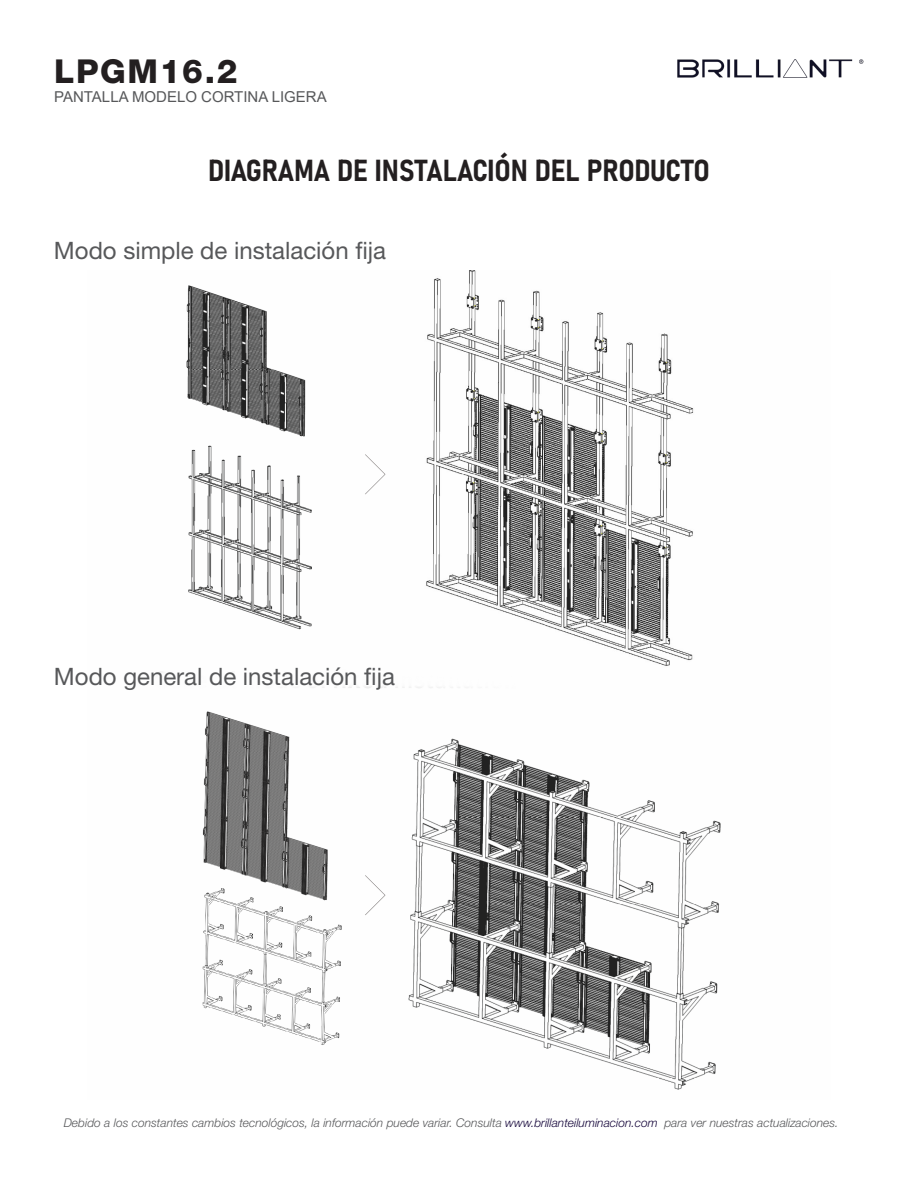
<style>
.page{position:relative;width:918px;height:1188px;background:#fff}
.page>*{position:absolute;margin:0;border:0;box-sizing:border-box;transform-origin:0 0}
.t1{font:800 33px "Helvetica Neue LT Std";letter-spacing:.05em;color:#231f20}
.t2{font:30px "Bahnschrift";letter-spacing:-.01em;color:#231f20}
.t3{font:24px "Helvetica Neue LT Std";color:#57585a}
.t4{font:15px "Arial";color:#57585a}
.t5{font:italic 300 12px "Helvetica Neue LT Std";color:#57585a}
.s1{color:#16073b}
</style>
<div class="page">
<img style="left:677px;top:59px;width:187px;height:19px">
<img style="left:157px;top:270px;width:564px;height:820px">
<p class="t1" style="left:54px;top:51px;width:185px">LPGM16.2</p>
<p class="t4" style="left:54px;top:87px;width:274px">PANTALLA MODELO CORTINA LIGERA</p>
<p class="t2" style="left:208px;top:148px;width:503px">DIAGRAMA DE INSTALACIÓN DEL PRODUCTO</p>
<p class="t3" style="left:54px;top:236px;width:334px">Modo simple de instalación fija</p>
<p class="t3" style="left:54px;top:662px;width:342px">Modo general de instalación fija</p>
<p class="t5" style="left:64px;top:1116px;width:776px">Debido a los constantes cambios tecnológicos, la información puede variar. Consulta <span class="s1">www.brillanteiluminacion.com</span> para ver nuestras actualizaciones.</p>
</div>
